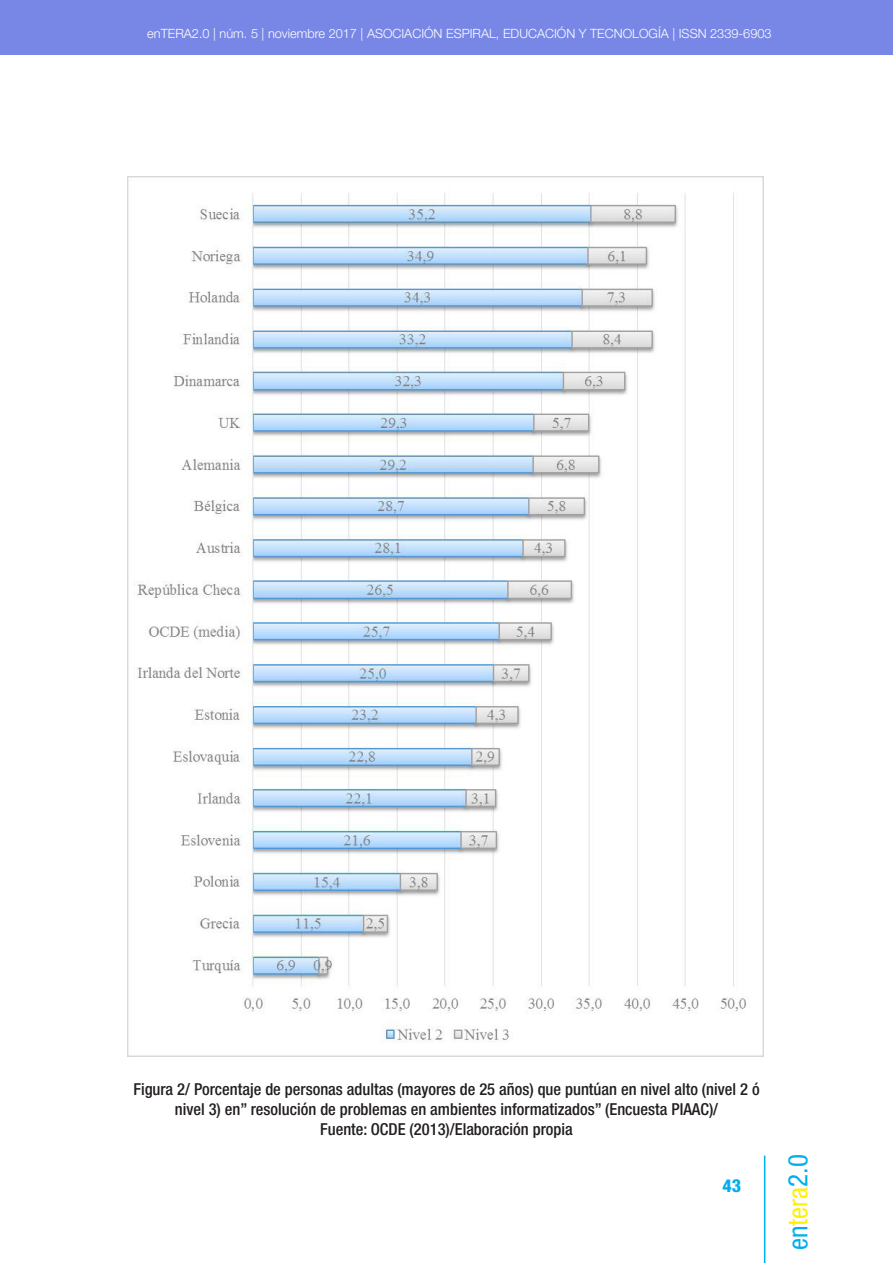
<style>
.page{position:relative;width:893px;height:1263px;background:#fff}
.page>*{position:absolute;margin:0;border:0;box-sizing:border-box;transform-origin:0 0}
.t1{font:condensed 27px "Helvetica Neue LT Std";color:#00aeef}
.t2{font:800 condensed 18px "Helvetica Neue LT Std";color:#00aeef}
.t3{font:500 condensed 16.5px/20.2px "Helvetica Neue LT Std";color:#231f20;text-align:center}
.t4{font:300 12.75px "Helvetica Neue LT Std";color:#fff}
.s1{color:#fff101}
</style>
<div class="page">
<hr style="left:764px;top:1155px;width:1px;height:108px;background:#00aeef">
<div style="left:0;top:0;width:893px;height:55px;background:#7887e6"></div>
<img style="left:128px;top:177px;width:636px;height:879px">
<p class="t4" style="left:147px;top:26px;width:626px">enTERA2.0 | núm. 5 | noviembre 2017 | ASOCIACIÓN ESPIRAL, EDUCACIÓN Y TECNOLOGÍA | ISSN 2339-6903</p>
<p class="t3" style="left:133px;top:1079px;width:628px">Figura 2/ Porcentaje de personas adultas (mayores de 25 años) que puntúan en nivel alto (nivel 2 ó nivel 3) en” resolución de problemas en ambientes informatizados” (Encuesta PIAAC)/<br>Fuente: OCDE (2013)/Elaboración propia</p>
<p class="t2" style="left:722px;top:1175px;width:20px">43</p>
<h1 class="t1" style="left:782px;top:1250px;width:97px;rotate:-90deg">en<span class="s1">tera</span>2.0</h1>
</div>
